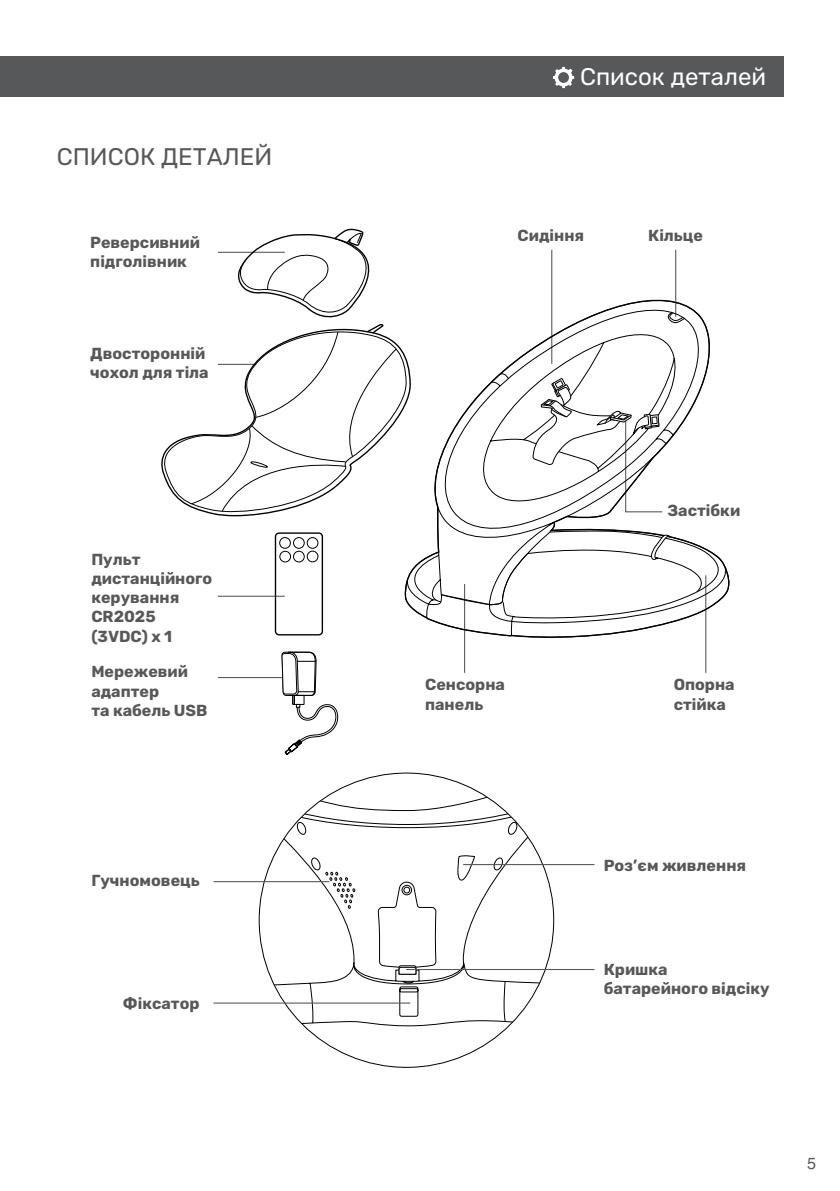
<style>
.page{position:relative;width:840px;height:1191px;background:#fff}
.page>*{position:absolute;margin:0;border:0;box-sizing:border-box;transform-origin:0 0}
.t1{font:24px "Rubik";color:#57585a}
.t2{font:24px "Rubik";color:#fff}
.t3{font:700 16px/19.2px "Rubik";color:#57585a}
.t4{font:16px "Helios C";color:#57585a}
</style>
<div class="page">
<svg style="left:259px;top:774px;width:294px;height:254px"></svg>
<hr style="left:704px;top:575px;width:2px;height:98px;background:#58595b">
<hr style="left:551px;top:250px;width:1px;height:114px;background:#58595b">
<hr style="left:674px;top:250px;width:2px;height:66px;background:#58595b">
<hr style="left:464px;top:584px;width:1px;height:89px;background:#58595b">
<hr style="left:218px;top:595px;width:66px;height:2px;background:#58595b">
<hr style="left:213px;top:881px;width:116px;height:1px;background:#58595b">
<hr style="left:463px;top:864px;width:131px;height:1px;background:#58595b">
<hr style="left:406px;top:969px;width:188px;height:1px;background:#58595b">
<hr style="left:213px;top:1002px;width:197px;height:1px;background:#58595b">
<hr style="left:218px;top:252px;width:66px;height:1px;background:#58595b">
<hr style="left:218px;top:677px;width:66px;height:1px;background:#58595b">
<svg style="left:237px;top:251px;width:101px;height:385px"></svg>
<svg style="left:238px;top:228px;width:132px;height:88px"></svg>
<svg style="left:281px;top:609px;width:58px;height:146px"></svg>
<svg style="left:163px;top:344px;width:241px;height:173px"></svg>
<svg style="left:190px;top:322px;width:207px;height:190px"></svg>
<svg style="left:404px;top:285px;width:306px;height:356px"></svg>
<svg style="left:405px;top:531px;width:325px;height:105px"></svg>
<svg style="left:532px;top:378px;width:131px;height:135px"></svg>
<div style="left:0;top:57px;width:782px;height:40px;background:#57585a"></div>
<svg style="left:553px;top:67px;width:21px;height:21px"></svg>
<h1 class="t1" style="left:57px;top:143px;width:217px">СПИСОК ДЕТАЛЕЙ</h1>
<p class="t3" style="left:90px;top:233px;width:111px">Реверсивний підголівник</p>
<p class="t3" style="left:90px;top:344px;width:120px">Двосторонній чохол для тіла</p>
<p class="t3" style="left:91px;top:550px;width:122px">Пульт дистанційного керування<br>CR2025 (3VDC) x 1</p>
<p class="t3" style="left:91px;top:662px;width:117px">Мережевий адаптер<br>та кабель USB</p>
<p class="t3" style="left:91px;top:871px;width:110px">Гучномовець</p>
<p class="t3" style="left:123px;top:994px;width:78px">Фіксатор</p>
<h1 class="t2" style="left:579px;top:64px;width:187px">Список деталей</h1>
<p class="t3" style="left:517px;top:226px;width:68px">Сидіння</p>
<p class="t3" style="left:647px;top:226px;width:56px">Кільце</p>
<p class="t3" style="left:425px;top:675px;width:81px">Сенсорна панель</p>
<p class="t3" style="left:667px;top:502px;width:74px">Застібки</p>
<p class="t3" style="left:673px;top:675px;width:62px">Опорна стійка</p>
<p class="t3" style="left:603px;top:856px;width:144px">Роз’єм живлення</p>
<p class="t3" style="left:603px;top:960px;width:167px">Кришка батарейного відсіку</p>
<p class="t4" style="left:806px;top:1153px;width:10px">5</p>
</div>
